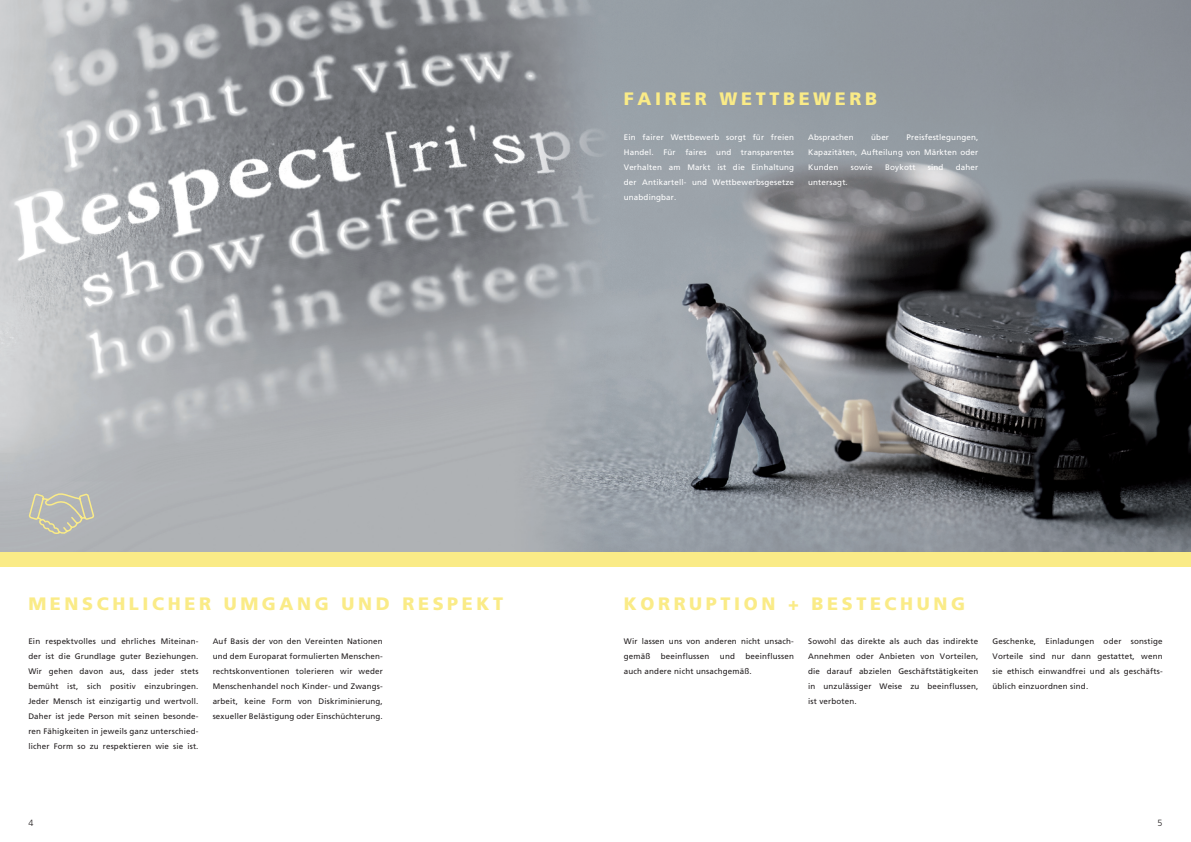
<style>
.page{position:relative;width:1191px;height:842px;background:#fff}
.page>*{position:absolute;margin:0;border:0;box-sizing:border-box;transform-origin:0 0}
.t1{font:900 18px "Frutiger";letter-spacing:.2em;color:#faeb87}
.t2{font:300 9px "Frutiger";color:#231f20}
.t3{font:8px/15px "Frutiger";letter-spacing:.02em;color:#231f20;text-align:justify}
.t4{font:8px/15px "Frutiger";letter-spacing:.02em;color:#fff;text-align:justify}
</style>
<div class="page">
<img style="left:0;top:0;width:1191px;height:553px">
<div style="left:0;top:553px;width:1191px;height:14px;background:#faeb87"></div>
<svg style="left:28px;top:491px;width:67px;height:44px;background:#bcbcaf"></svg>
<h1 class="t1" style="left:624px;top:88px;width:255px">FAIRER WETTBEWERB</h1>
<p class="t4" style="left:808px;top:129px;width:47px">Absprachen</p>
<p class="t4" style="left:871px;top:129px;width:19px">über</p>
<p class="t4" style="left:624px;top:129px;width:172px">Ein fairer Wettbewerb sorgt für freien Handel. Für faires und transparentes Verhalten am Markt ist die Einhaltung der Antikartell- und Wettbewerbsgesetze unabdingbar.</p>
<p class="t4" style="left:808px;top:129px;width:172px;text-indent:98px">Preisfestlegungen, Kapazitäten, Aufteilung von Märkten oder Kunden</p>
<p class="t4" style="left:850px;top:159px;width:23px">sowie</p>
<p class="t4" style="left:885px;top:159px;width:32px">Boykott</p>
<p class="t4" style="left:928px;top:159px;width:17px">sind</p>
<p class="t4" style="left:956px;top:159px;width:24px">daher</p>
<p class="t4" style="left:808px;top:174px;width:41px">untersagt.</p>
<h1 class="t1" style="left:28px;top:592px;width:476px">MENSCHLICHER UMGANG UND RESPEKT</h1>
<p class="t3" style="left:213px;top:634px;width:172px">Auf Basis der von den Vereinten Nationen und dem Europarat formulierten Menschen&shy;rechtskonventionen tolerieren wir weder Menschenhandel noch Kinder- und Zwangs&shy;arbeit, keine Form von Diskriminierung, sexueller Belästigung oder Einschüchterung.</p>
<p class="t3" style="left:28px;top:634px;width:172px">Ein respektvolles und ehrliches Miteinan&shy;der ist die Grundlage guter Beziehungen.<br>Wir gehen davon aus, dass jeder stets bemüht ist, sich positiv einzubringen.<br>Jeder Mensch ist einzigartig und wertvoll.<br>Daher ist jede Person mit seinen besonde&shy;ren Fähigkeiten in jeweils ganz unterschied&shy;licher Form so zu respektieren wie sie ist.</p>
<h1 class="t1" style="left:624px;top:592px;width:343px">KORRUPTION + BESTECHUNG</h1>
<p class="t3" style="left:624px;top:634px;width:172px">Wir lassen uns von anderen nicht unsach&shy;gemäß</p>
<p class="t3" style="left:808px;top:634px;width:172px">Sowohl das direkte als auch das indirekte Annehmen oder Anbieten von Vorteilen, die darauf abzielen Geschäftstätigkeiten in unzulässiger Weise zu beeinflussen, ist verboten.</p>
<p class="t3" style="left:992px;top:634px;width:172px">Geschenke, Einladungen oder sonstige Vorteile sind nur dann gestattet, wenn sie ethisch einwandfrei und als geschäfts&shy;üblich einzuordnen sind.</p>
<p class="t3" style="left:624px;top:649px;width:172px;text-indent:122px">beeinflussen auch andere nicht unsachgemäß.</p>
<p class="t3" style="left:661px;top:649px;width:50px">beeinflussen</p>
<p class="t3" style="left:720px;top:649px;width:16px">und</p>
<p class="t2" style="left:28px;top:818px;width:7px">4</p>
<p class="t2" style="left:1157px;top:818px;width:7px">5</p>
</div>
